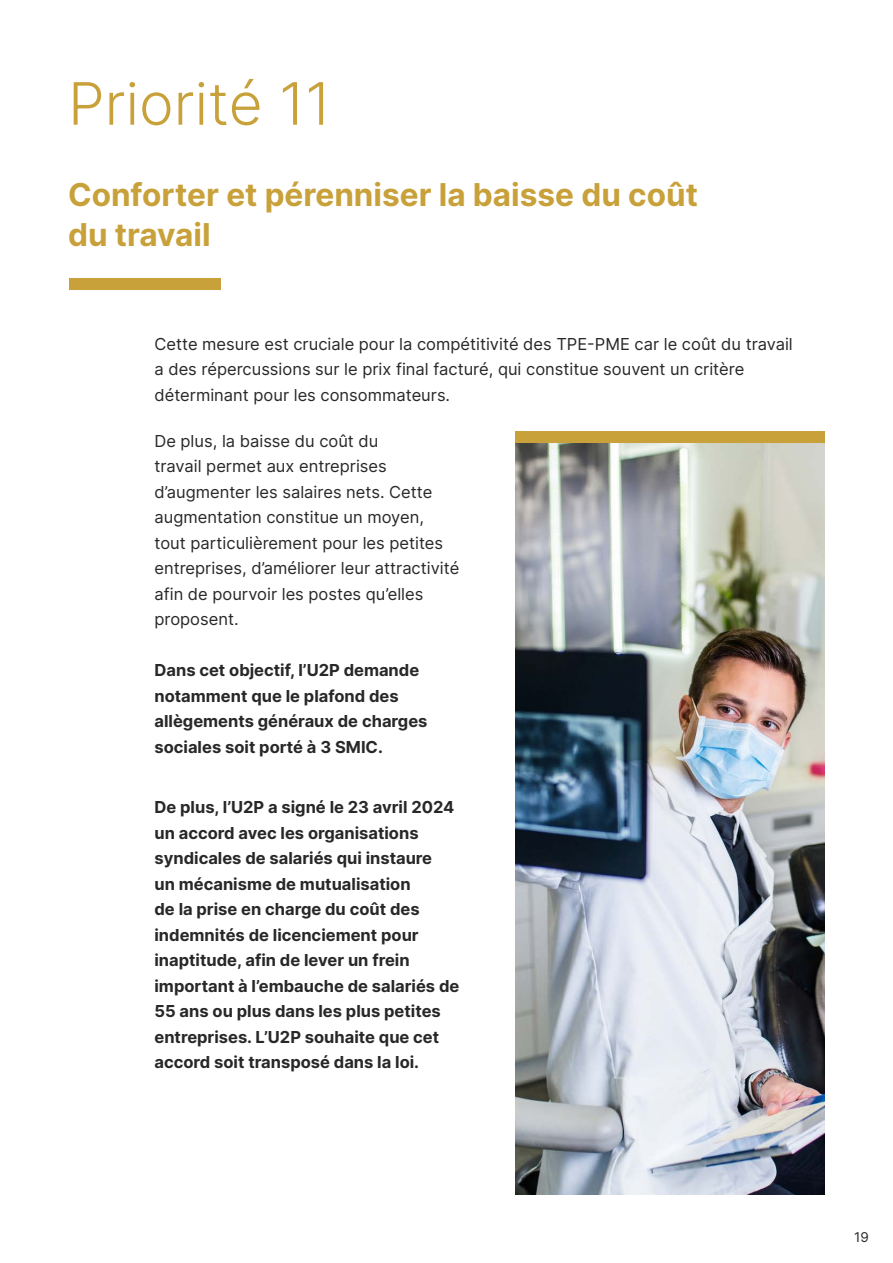
<style>
.page{position:relative;width:893px;height:1263px;background:#fff}
.page>*{position:absolute;margin:0;border:0;box-sizing:border-box;transform-origin:0 0}
.t1{font:300 58.5px "Inter";color:#c8a13a}
.t2{font:700 31.5px/40.5px "Inter";color:#c8a13a}
.t3{font:700 16.5px/25.5px "Inter";color:#282828}
.t4{font:16.5px/25.5px "Inter";color:#282828}
.t5{font:13.5px "Inter";color:#282828}
</style>
<div class="page">
<img style="left:516px;top:442px;width:309px;height:753px">
<div style="left:69px;top:278px;width:151px;height:12px;background:#c8a13a"></div>
<div style="left:516px;top:431px;width:309px;height:11px;background:#c8a13a"></div>
<p class="t1" style="left:68px;top:61px;width:265px">Priorité 11</p>
<p class="t2" style="left:68px;top:173px;width:631px">Conforter et pérenniser la baisse du coût du travail</p>
<p class="t4" style="left:154px;top:331px;width:640px">Cette mesure est cruciale pour la compétitivité des TPE-PME car le coût du travail a des répercussions sur le prix final facturé, qui constitue souvent un critère déterminant pour les consommateurs.</p>
<p class="t4" style="left:154px;top:428px;width:306px">De plus, la baisse du coût du<br>travail permet aux entreprises d’augmenter les salaires nets. Cette augmentation constitue un moyen, tout particulièrement pour les petites entreprises, d’améliorer leur attractivité afin de pourvoir les postes qu’elles proposent.</p>
<p class="t3" style="left:154px;top:657px;width:274px">Dans cet objectif, l’U2P demande notamment que le plafond des allègements généraux de charges sociales soit porté à 3 SMIC.</p>
<p class="t3" style="left:154px;top:794px;width:306px">De plus, l’U2P a signé le 23 avril 2024 un accord avec les organisations syndicales de salariés qui instaure<br>un mécanisme de mutualisation<br>de la prise en charge du coût des indemnités de licenciement pour inaptitude, afin de lever un frein important à l’embauche de salariés de 55 ans ou plus dans les plus petites entreprises. L’U2P souhaite que cet accord soit transposé dans la loi.</p>
<p class="t5" style="left:854px;top:1227px;width:16px">19</p>
</div>
